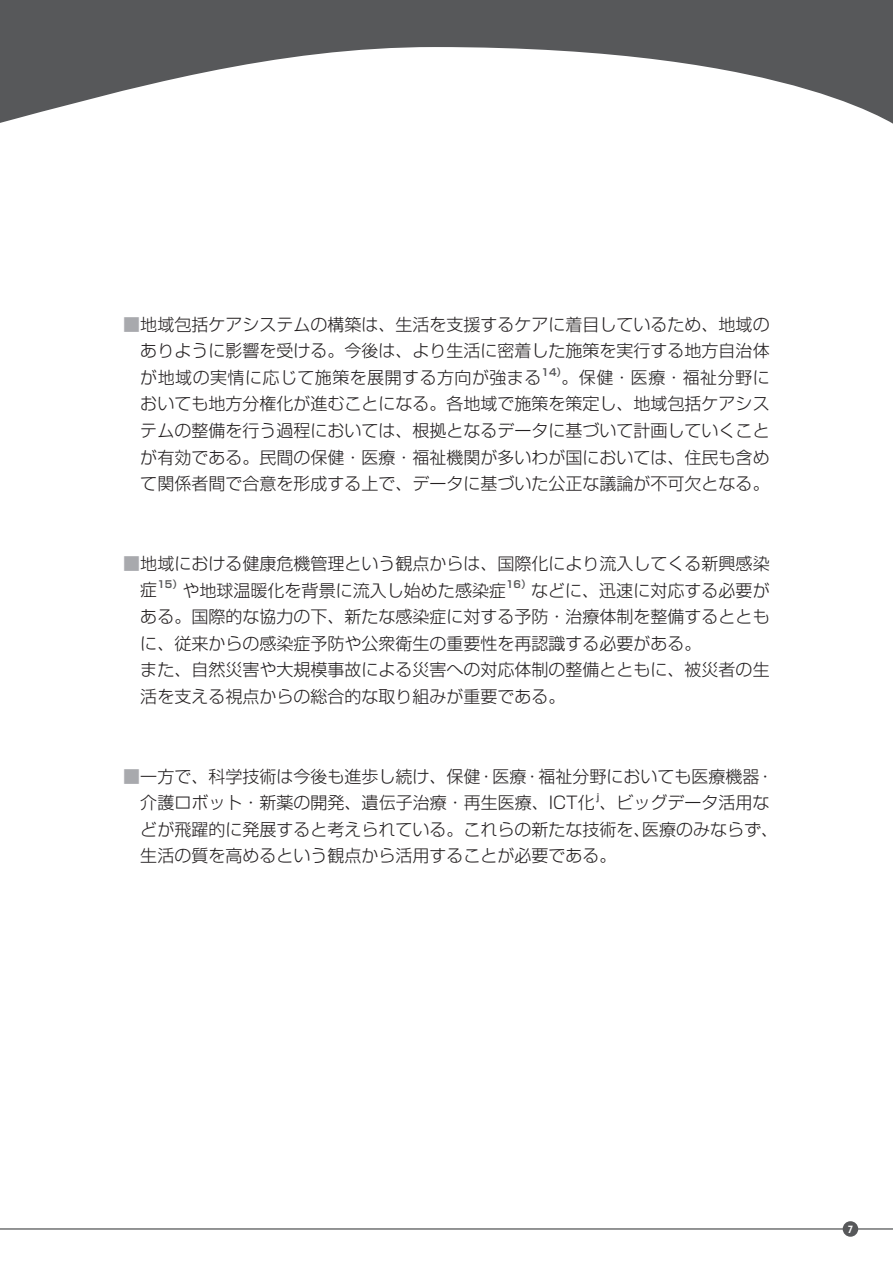
<style>
.page{position:relative;width:893px;height:1263px;background:#fff}
.page>*{position:absolute;margin:0;border:0;box-sizing:border-box;transform-origin:0 0}
.t1{font:300 16.95px/26.5px "Shin Go Pro";color:#231f20;text-align:justify}
.t2{font:10.65px "Spartan Heavy Classified";color:#fff}
.t3{font:700 9.9px "Shin Go Pro De";color:#57585a}
.s1{color:#a8a9ad}
</style>
<div class="page">
<svg style="left:0;top:0;width:893px;height:124px;fill:#57585a"></svg>
<hr style="left:0;top:1228px;width:893px;height:1px;background:#57585a">
<div style="left:843px;top:1221px;width:15px;height:16px;background:#57585a;border-radius:50%"></div>
<p class="t1" style="left:140px;top:309px;width:631px;text-indent:-17px"><span class="s1">■</span>地域包括ケアシステムの構築は、生活を支援するケアに着目しているため、地域のありように影響を受ける。今後は、より生活に密着した施策を実行する地方自治体が地域の実情に応じて施策を展開する方向が強まる</p>
<p class="t3" style="left:541px;top:364px;width:26px">14）</p>
<p class="t1" style="left:140px;top:362px;width:631px;text-indent:421px">。保健・医療・福祉分野においても地方分権化が進むことになる。各地域で施策を策定し、地域包括ケアシステムの整備を行う過程においては、根拠となるデータに基づいて計画していくことが有効である。民間の保健・医療・福祉機関が多いわが国においては、住民も含めて関係者間で合意を形成する上で、データに基づいた公正な議論が不可欠となる。</p>
<p class="t1" style="left:140px;top:548px;width:631px;text-indent:-17px"><span class="s1">■</span>地域における健康危機管理という観点からは、国際化により流入してくる新興感染症</p>
<p class="t3" style="left:157px;top:576px;width:26px">15）</p>
<p class="t1" style="left:182px;top:575px;width:325px">や地球温暖化を背景に流入し始めた感染症</p>
<p class="t3" style="left:506px;top:576px;width:26px">16）</p>
<p class="t1" style="left:531px;top:575px;width:240px">などに、迅速に対応する必要が</p>
<p class="t1" style="left:140px;top:601px;width:631px">ある。国際的な協力の下、新たな感染症に対する予防・治療体制を整備するととも</p>
<p class="t1" style="left:140px;top:628px;width:563px">に、従来からの感染症予防や公衆衛生の重要性を再認識する必要がある。</p>
<p class="t1" style="left:123px;top:654px;width:648px">　また、自然災害や大規模事故による災害への対応体制の整備とともに、被災者の生</p>
<p class="t1" style="left:140px;top:681px;width:427px">活を支える視点からの総合的な取り組みが重要である。</p>
<p class="t1" style="left:123px;top:761px;width:652px;text-align:right"><span class="s1">■</span>一方で、科学技術は今後も進歩し続け、保健・医療・福祉分野においても医療機器・介護ロボット・新薬の開発、遺伝子治療・再生医療、ICT化、ビッグデータ活用な</p>
<p class="t3" style="left:596px;top:789px;width:5px">j</p>
<p class="t1" style="left:140px;top:814px;width:639px">どが飛躍的に発展すると考えられている。これらの新たな技術を、医療のみならず、生活の質を高めるという観点から活用することが必要である。</p>
<p class="t2" style="left:848px;top:1222px;width:7px">7</p>
</div>
